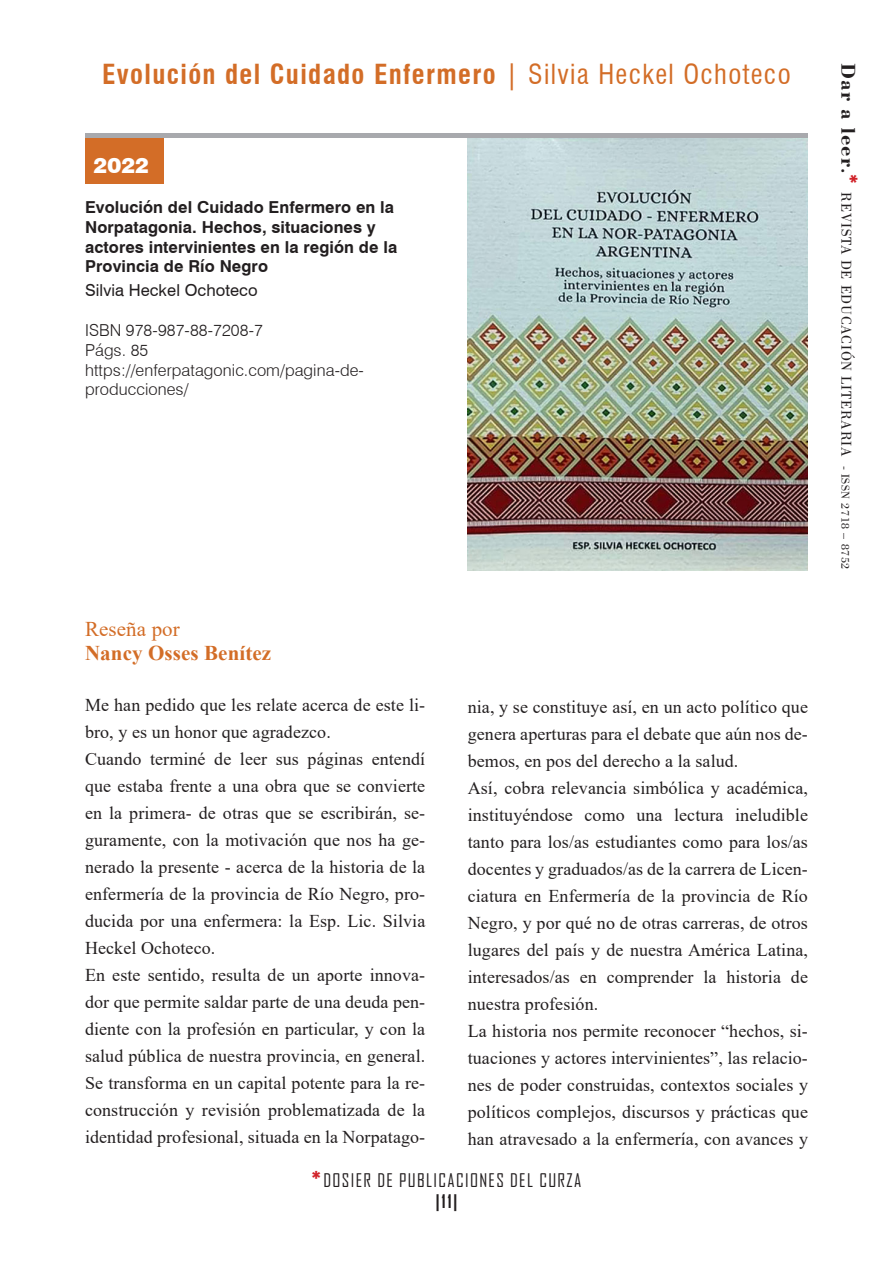
<style>
.page{position:relative;width:893px;height:1263px;background:#fff}
.page>*{position:absolute;margin:0;border:0;box-sizing:border-box;transform-origin:0 0}
.t1{font:700 condensed 27px "Swiss 721 BT";letter-spacing:.05em;color:#d36d27}
.t2{font:700 21px "Times New Roman";letter-spacing:.005em;color:#d36d27}
.t3{font:21px "Times New Roman";letter-spacing:.005em;color:#d36d27}
.t4{font:900 21px "Swiss 721 BT";color:#fff}
.t5{font:18px/27px "Times New Roman";letter-spacing:.005em;color:#231f20;text-align:justify}
.t6{font:18px/21.6px "Agency FB";letter-spacing:.075em;color:#231f20;text-align:center}
.t7{font:700 16.5px/19.8px "Swiss 721 BT";letter-spacing:.005em;color:#231f20}
.t8{font:300 16.5px/19.8px "Swiss 721 BT";letter-spacing:.005em;color:#231f20}
.t9{font:16.5px "Swiss 721 BT";letter-spacing:.005em;color:#231f20}
.t10{font:15px "Bodoni BT";letter-spacing:.05em;color:#231f20}
.s1{font-weight:400}
.s2{font-weight:700;font-size:21px;color:#d1232a}
.s3{font-weight:700}
.s4{font-weight:700;font-size:21px}
.s5{font-weight:700;font-size:18px}
.s6{font-family:"Agency FB";font-weight:700;font-size:21px;color:#d1232a}
.s7{font-size:12px}
</style>
<div class="page">
<img style="left:468px;top:138px;width:340px;height:432px">
<div style="left:85px;top:138px;width:79px;height:46px;background:#d36d27"></div>
<div style="left:85px;top:133px;width:723px;height:5px;background:#a8a9ad"></div>
<p class="t1" style="left:102px;top:58px;width:690px">Evolución del Cuidado Enfermero <span class="s1">| Silvia Heckel Ochoteco</span></p>
<p class="t4" style="left:94px;top:153px;width:57px">2022</p>
<p class="t7" style="left:85px;top:197px;width:314px">Evolución del Cuidado Enfermero en la Norpatagonia. Hechos, situaciones y actores intervinientes en la región de la Provincia de Río Negro</p>
<p class="t9" style="left:85px;top:279px;width:174px">Silvia Heckel Ochoteco</p>
<p class="t8" style="left:85px;top:320px;width:179px">ISBN 978-987-88-7208-7</p>
<p class="t8" style="left:85px;top:340px;width:65px">Págs. 85</p>
<p class="t8" style="left:85px;top:360px;width:280px">https://enferpatagonic.com/pagina-de&shy;producciones/</p>
<p class="t3" style="left:85px;top:614px;width:96px">Reseña por</p>
<p class="t2" style="left:85px;top:638px;width:188px">Nancy Osses Benítez</p>
<p class="t5" style="left:85px;top:691px;width:342px">Me han pedido que les relate acerca de este li&shy;bro, y es un honor que agradezco.</p>
<p class="t5" style="left:85px;top:745px;width:342px">Cuando terminé de leer sus páginas entendí que estaba frente a una obra que se convierte en la primera- de otras que se escribirán, se&shy;guramente, con la motivación que nos ha ge&shy;nerado la presente - acerca de la historia de la enfermería de la provincia de Río Negro, pro&shy;ducida por una enfermera: la Esp. Lic. Silvia Heckel Ochoteco.</p>
<p class="t5" style="left:85px;top:961px;width:342px">En este sentido, resulta de un aporte innova&shy;dor que permite saldar parte de una deuda pen&shy;diente con la profesión en particular, y con la salud pública de nuestra provincia, en general.<br>Se transforma en un capital potente para la re&shy;construcción y revisión problematizada de la identidad profesional, situada en la Norpatago-</p>
<p class="t5" style="left:468px;top:692px;width:342px">nia, y se constituye así, en un acto político que genera aperturas para el debate que aún nos de&shy;bemos, en pos del derecho a la salud.</p>
<p class="t5" style="left:468px;top:773px;width:342px">Así, cobra relevancia simbólica y académica, instituyéndose como una lectura ineludible tanto para los/as estudiantes como para los/as docentes y graduados/as de la carrera de Licen&shy;ciatura en Enfermería de la provincia de Río Negro, y por qué no de otras carreras, de otros lugares del país y de nuestra América Latina, interesados/as en comprender la historia de nuestra profesión.</p>
<p class="t5" style="left:468px;top:1016px;width:342px">La historia nos permite reconocer “hechos, si&shy;tuaciones y actores intervinientes”, las relacio&shy;nes de poder construidas, contextos sociales y políticos complejos, discursos y prácticas que han atravesado a la enfermería, con avances y</p>
<p class="t6" style="left:312px;top:1169px;width:271px"><span class="s2">*</span>DOSIER DE PUBLICACIONES DEL CURZA <span class="s3">|11|</span></p>
<p class="t10" style="left:856px;top:63px;width:508px;rotate:90deg"><span class="s4">Dar a leer</span><span class="s5">.</span><span class="s6">*</span> REVISTA DE EDUCACIÓN LITERARIA <span class="s7">- ISSN 2718 – 8752</span></p>
</div>
